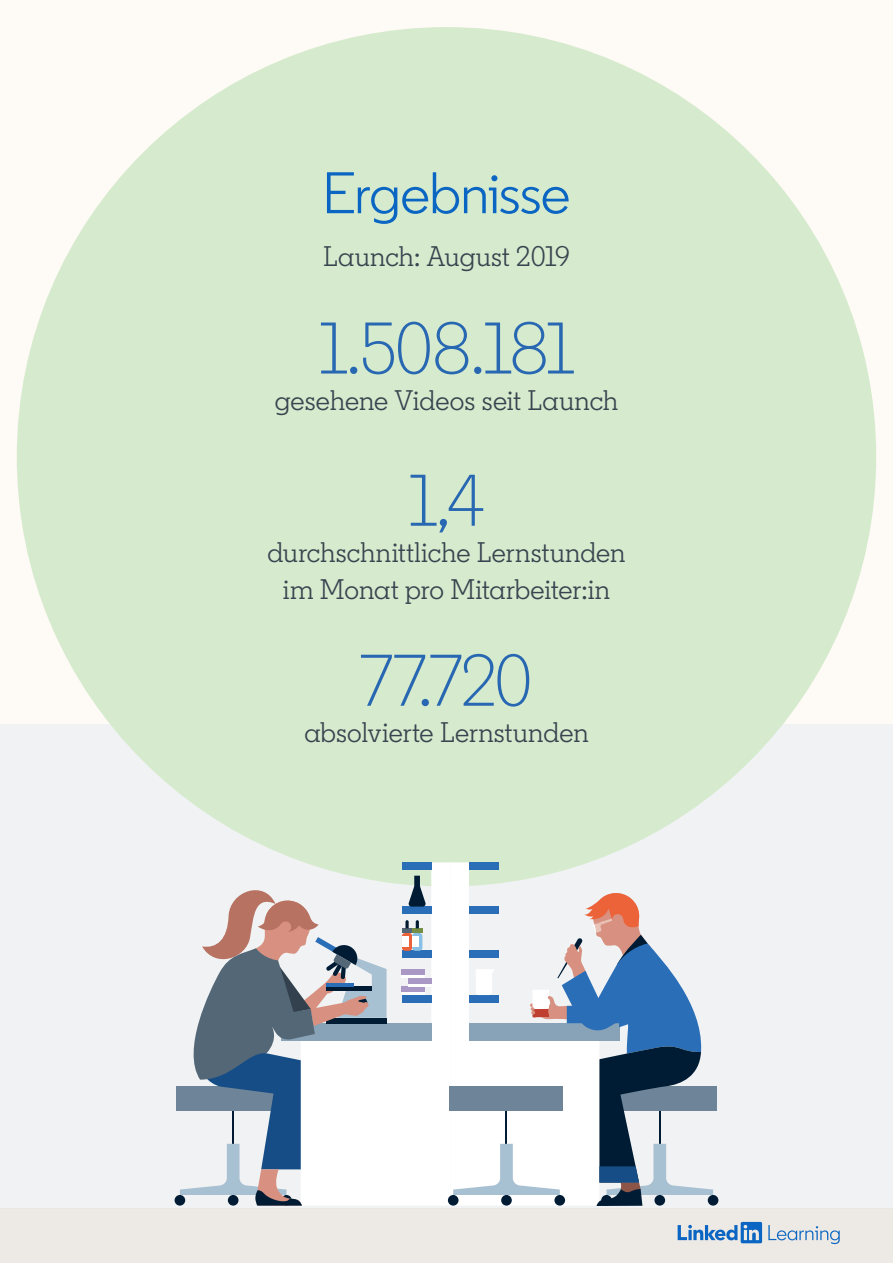
<style>
.page{position:relative;width:893px;height:1263px;background:#fff}
.page>*{position:absolute;margin:0;border:0;box-sizing:border-box;transform-origin:0 0}
.t1{font:300 72.9px "Community";letter-spacing:-.035em;color:#2867b1}
.t2{font:58.5px "Community";letter-spacing:-.01em;color:#0a66c2}
.t3{font:28.35px/36.5px "Community Slab";letter-spacing:-.02em;color:#38444f;text-align:center}
</style>
<div class="page">
<div style="left:0;top:0;width:893px;height:1208px;background:#fefaf5"></div>
<div style="left:0;top:724px;width:893px;height:485px;background:#f0f2f3"></div>
<div style="left:17px;top:27px;width:859px;height:859px;background:#d6ebce;border-radius:50%"></div>
<div style="left:177px;top:1086px;width:113px;height:25px;background:#6d8499"></div>
<div style="left:175px;top:1195px;width:10px;height:10px;background:#001c34;border-radius:50%"></div>
<div style="left:603px;top:1086px;width:113px;height:25px;background:#6d8499"></div>
<div style="left:708px;top:1195px;width:10px;height:10px;background:#001c34;border-radius:50%"></div>
<svg style="left:304px;top:862px;width:146px;height:343px;fill:#fff"></svg>
<svg style="left:450px;top:862px;width:139px;height:343px"></svg>
<div style="left:281px;top:1023px;width:150px;height:17px;background:#88a3b8"></div>
<div style="left:469px;top:862px;width:29px;height:8px;background:#296eb7"></div>
<div style="left:402px;top:862px;width:29px;height:8px;background:#296eb7"></div>
<div style="left:402px;top:906px;width:29px;height:8px;background:#296eb7"></div>
<div style="left:402px;top:951px;width:29px;height:7px;background:#296eb7"></div>
<div style="left:402px;top:995px;width:29px;height:7px;background:#296eb7"></div>
<div style="left:450px;top:1086px;width:113px;height:25px;background:#6d8499"></div>
<div style="left:448px;top:1195px;width:10px;height:10px;background:#001c34;border-radius:50%"></div>
<svg style="left:180px;top:879px;width:207px;height:326px"></svg>
<div style="left:402px;top:986px;width:23px;height:9px;background:#fff"></div>
<div style="left:402px;top:986px;width:23px;height:6px;background:#a998c5"></div>
<svg style="left:408px;top:983px;width:23px;height:3px"></svg>
<div style="left:408px;top:978px;width:23px;height:5px;background:#a998c5"></div>
<div style="left:402px;top:969px;width:23px;height:9px;background:#fff"></div>
<div style="left:402px;top:969px;width:23px;height:6px;background:#a998c5"></div>
<div style="left:402px;top:933px;width:10px;height:18px;background:#ec633a;border-radius:3px"></div>
<div style="left:402px;top:928px;width:10px;height:5px;background:#536777"></div>
<svg style="left:405px;top:920px;width:4px;height:8px"></svg>
<div style="left:402px;top:936px;width:7px;height:11px;background:#fff"></div>
<div style="left:412px;top:933px;width:10px;height:18px;background:#88bfe5;border-radius:3px"></div>
<div style="left:412px;top:928px;width:10px;height:5px;background:#768e43"></div>
<svg style="left:416px;top:920px;width:3px;height:8px"></svg>
<div style="left:412px;top:936px;width:7px;height:11px;background:#fff"></div>
<svg style="left:408px;top:876px;width:18px;height:30px"></svg>
<svg style="left:453px;top:890px;width:260px;height:316px"></svg>
<div style="left:0;top:1209px;width:893px;height:54px;background:#e9e4de"></div>
<svg style="left:678px;top:1222px;width:84px;height:21px"></svg>
<svg style="left:768px;top:1225px;width:72px;height:19px"></svg>
<h2 class="t2" style="left:323px;top:157px;width:249px">Ergebnisse</h2>
<p class="t3" style="left:323px;top:238px;width:249px">Launch: August 2019</p>
<h1 class="t1" style="left:319px;top:304px;width:257px">1.508.181</h1>
<p class="t3" style="left:274px;top:382px;width:346px">gesehene Videos seit Launch</p>
<h1 class="t1" style="left:408px;top:456px;width:78px">1,4</h1>
<p class="t3" style="left:267px;top:534px;width:360px">durchschnittliche Lernstunden im Monat pro Mitarbeiter:in</p>
<h1 class="t1" style="left:360px;top:636px;width:174px">77.720</h1>
<p class="t3" style="left:304px;top:714px;width:286px">absolvierte Lernstunden</p>
</div>
